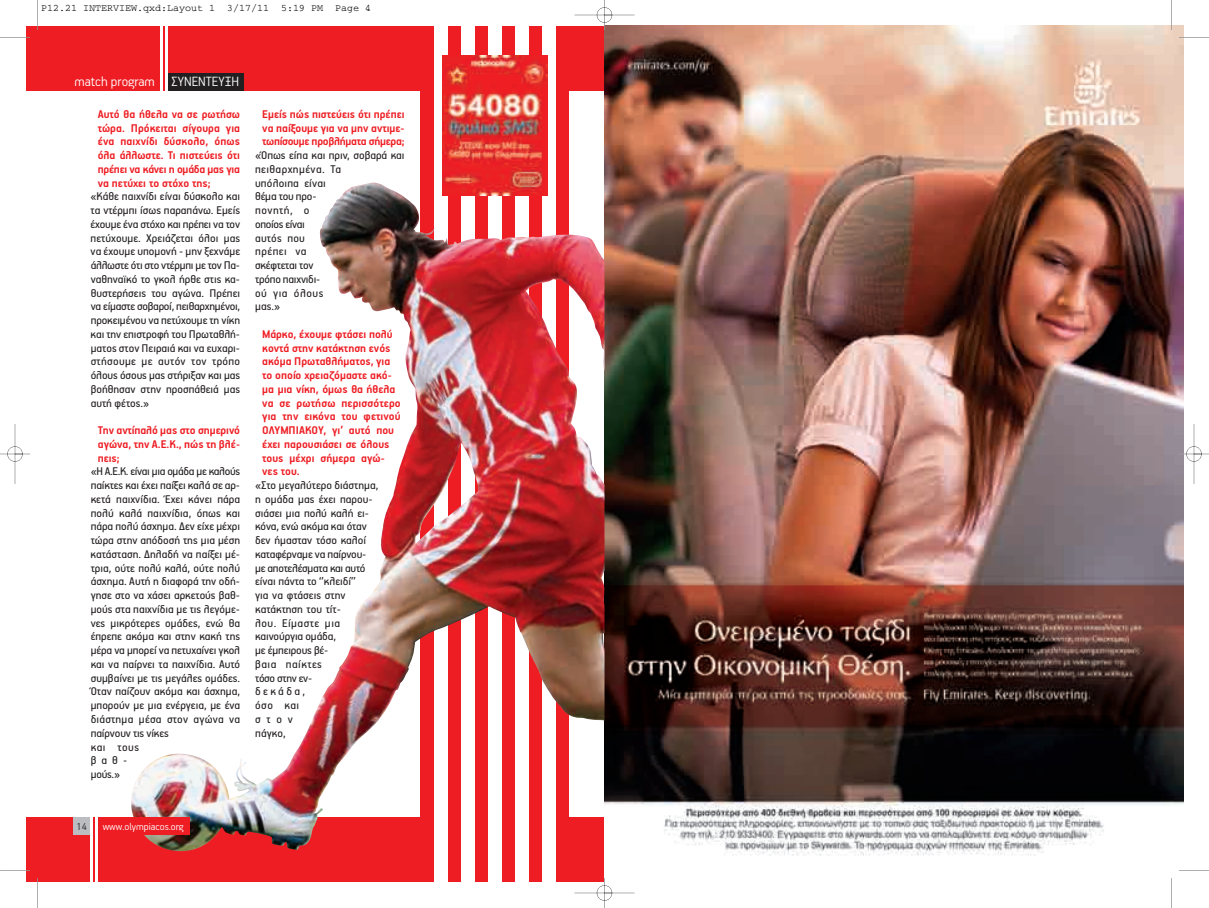
<style>
.page{position:relative;width:1209px;height:908px;background:#fff}
.page>*{position:absolute;margin:0;border:0;box-sizing:border-box;transform-origin:0 0}
.t1{font:300 15px "PF Handbook";color:#fff}
.t2{font:12.5px/13.8px "PF Handbook";color:#231f20}
.t3{font:700 12.5px/13.8px "PF Handbook";color:#ee1d23;text-align:justify}
.t4{font:300 11.25px "PF Handbook";color:#fff}
.t5{font:300 11.25px "PF Handbook";color:#231f20}
.t6{font:10px "Courier";color:#000}
</style>
<div class="page">
<img style="left:0;top:0;width:1209px;height:908px">
<p class="t6" style="left:41px;top:5px;width:332px">P12.21 INTERVIEW.qxd:Layout 1 3/17/11 5:19 PM Page 4</p>
<p class="t1" style="left:75px;top:76px;width:166px">match program ΣΥΝΕΝΤΕΥΞΗ</p>
<p class="t3" style="left:98px;top:108px;width:144px">Αυτό θα ήθελα να σε ρωτήσω τώρα. Πρόκειται σίγουρα για ένα παιχνίδι δύσκολο, όπως όλα άλλωστε. Τι πιστεύεις ότι πρέπει να κάνει η ομάδα μας για να πετύχει το στόχο της;</p>
<p class="t2" style="left:91px;top:191px;width:151px;text-align:justify">«Κάθε παιχνίδι είναι δύσκολο και τα ντέρμπι ίσως παραπάνω. Εμείς έχουμε ένα στόχο και πρέπει να τον πετύχουμε. Χρειάζεται όλοι μας να έχουμε υπομονή - μην ξεχνάμε άλλωστε ότι στο ντέρμπι με τον Πα&shy;ναθηναϊκό το γκολ ήρθε στις κα&shy;θυστερήσεις του αγώνα. Πρέπει να είμαστε σοβαροί, πειθαρχημένοι, προκειμένου να πετύχουμε τη νίκη και την επιστροφή του Πρωταθλή&shy;ματος στον Πειραιά και να ευχαρι&shy;στήσουμε με αυτόν τον τρόπο όλους όσους μας στήριξαν και μας βοήθησαν στην προσπάθειά μας αυτή φέτος.»</p>
<p class="t3" style="left:98px;top:424px;width:144px">Την αντίπαλό μας στο σημερινό αγώνα, την Α.Ε.Κ., πώς τη βλέ&shy;πεις;</p>
<p class="t2" style="left:91px;top:466px;width:151px">«Η Α.Ε.Κ. είναι μια ομάδα με καλούς παίκτες και έχει παίξει καλά σε αρ&shy;κετά παιχνίδια. Έχει κάνει πάρα πολύ καλά παιχνίδια, όπως και πάρα πολύ άσχημα. Δεν είχε μέχρι τώρα στην απόδοσή της μια μέση κατάσταση. Δηλαδή να παίξει μέ&shy;τρια, ούτε πολύ καλά, ούτε πολύ άσχημα. Αυτή η διαφορά την οδή&shy;γησε στο να χάσει αρκετούς βαθ&shy;μούς στα παιχνίδια με τις λεγόμε&shy;νες μικρότερες ομάδες, ενώ θα έπρεπε ακόμα και στην κακή της μέρα να μπορεί να πετυχαίνει γκολ και να παίρνει τα παιχνίδια. Αυτό συμβαίνει με τις μεγάλες ομάδες.<br>Όταν παίζουν ακόμα και άσχημα, μπορούν με μια ενέργεια, με ένα διάστημα μέσα στον αγώνα να παίρνουν τις νίκες<br>και τους<br>βαθ-<br>μούς.»</p>
<p class="t3" style="left:262px;top:108px;width:144px">Εμείς πώς πιστεύεις ότι πρέπει να παίξουμε για να μην αντιμε&shy;τωπίσουμε προβλήματα σήμερα;</p>
<p class="t2" style="left:255px;top:149px;width:151px">«Όπως είπα και πριν, σοβαρά και πειθαρχημένα. Τα<br>υπόλοιπα είναι<br>θέμα του προ-<br>πονητή, ο<br>οποίος είναι<br>αυτός που<br>πρέπει να<br>σκέφτεται τον<br>τρόπο παιχνιδι-<br>ού για όλους<br>μας.»</p>
<p class="t3" style="left:262px;top:328px;width:140px;text-align:left">Μάρκο, έχουμε φτάσει πολύ κοντά στην κατάκτηση ενός ακόμα Πρωταθλήματος, για το οποίο χρειαζόμαστε ακό&shy;μα μια νίκη, όμως θα ήθελα να σε ρωτήσω περισσότερο για την εικόνα του φετινού<br>ΟΛΥΜΠΙΑΚΟΥ, γι’ αυτό που έχει παρουσιάσει σε όλους τους μέχρι σήμερα αγώ&shy;νες του.</p>
<p class="t2" style="left:255px;top:479px;width:125px">«Στο μεγαλύτερο διάστημα, η ομάδα μας έχει παρου&shy;σιάσει μια πολύ καλή ει&shy;κόνα, ενώ ακόμα και όταν δεν ήμασταν τόσο καλοί καταφέρναμε να παίρνου&shy;με αποτελέσματα και αυτό είναι πάντα το ‘’κλειδί’’<br>για να φτάσεις στην κατάκτηση του τίτ-<br>λου. Είμαστε μια καινούργια ομάδα,<br>με έμπειρους βέ-<br>βαια παίκτες<br>τόσο στην εν-<br>δεκάδα,<br>όσο και<br>στον<br>πάγκο,</p>
<p class="t5" style="left:77px;top:822px;width:12px">14</p>
<p class="t4" style="left:103px;top:822px;width:82px">www.olympiacos.org</p>
</div>
